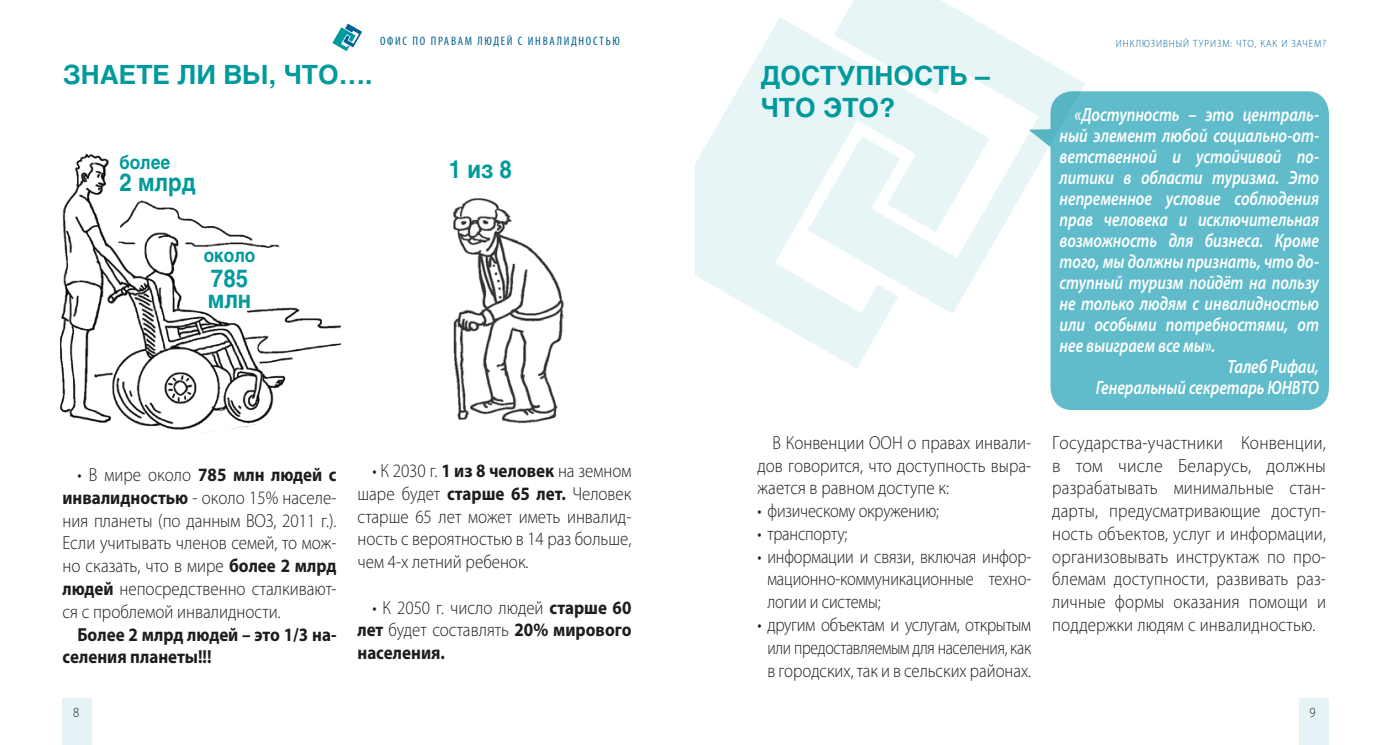
<style>
.page{position:relative;width:1389px;height:745px;background:#fff}
.page>*{position:absolute;margin:0;border:0;box-sizing:border-box;transform-origin:0 0}
.t1{font:700 26.25px/31.5px "Helios";color:#009a9d}
.t2{font:700 24.5px/21px "Helios";color:#009a9d;scale:.9 1}
.t3{font:italic 600 19.25px "Myriad Pro";color:#fff;scale:.82 1}
.t4{font:300 18.9px/22.8px "Myriad Pro";color:#1d1d1b;text-align:justify;scale:.9 1}
.t5{font:300 18.9px/22.8px "Myriad Pro";color:#1d1d1b;text-align:justify;scale:.95 1}
.t6{font:300 18.9px/22.8px "Myriad Pro";color:#1d1d1b;text-align:justify;scale:.87 1}
.t7{font:300 18.9px/22.8px "Myriad Pro";letter-spacing:-.02em;color:#1d1d1b;text-align:center;scale:.89 1}
.t8{font:700 18.9px/22.8px "Myriad Pro";color:#1d1d1b;scale:.9 1}
.t9{font:700 18.9px "Helios";color:#009a9d;scale:.9 1}
.t10{font:300 14px "Myriad Pro";color:#1d1d1b;scale:.9 1}
.t11{font:condensed 12.25px "Myriad Pro";letter-spacing:.14em;color:#006293}
.t12{font:300 10.5px "Myriad Pro";letter-spacing:.1em;color:#006293;scale:.9 1}
.s1{font-weight:700}
</style>
<div class="page">
<svg style="left:695px;top:17px;width:193px;height:351px;fill:#e7f5f7"></svg>
<svg style="left:808px;top:0;width:277px;height:314px;fill:#e7f5f7"></svg>
<svg style="left:332px;top:24px;width:30px;height:27px"></svg>
<div style="left:63px;top:698px;width:29px;height:46px;background:#e6f3f6"></div>
<div style="left:1299px;top:698px;width:30px;height:46px;background:#e6f3f6"></div>
<svg style="left:1029px;top:91px;width:300px;height:319px;background:#6bc0cd"></svg>
<img style="left:60px;top:153px;width:281px;height:281px">
<img style="left:453px;top:198px;width:111px;height:226px">
<h1 class="t1" style="left:63px;top:59px;width:311px">ЗНАЕТЕ ЛИ ВЫ, ЧТО….</h1>
<p class="t9" style="left:119px;top:151px;width:58px">более</p>
<p class="t2" style="left:119px;top:172px;width:86px">2 млрд</p>
<p class="t9" style="left:204px;top:244px;width:59px">около</p>
<p class="t2" style="left:208px;top:267px;width:50px">785 млн</p>
<p class="t11" style="left:380px;top:33px;width:241px">ОФИС ПО ПРАВАМ ЛЮДЕЙ С ИНВАЛИДНОСТЬЮ</p>
<p class="t12" style="left:1116px;top:37px;width:235px">ИНКЛЮЗИВНЫЙ ТУРИЗМ: ЧТО, КАК И ЗАЧЕМ?</p>
<p class="t2" style="left:449px;top:159px;width:72px">1 из 8</p>
<h1 class="t1" style="left:760px;top:60px;width:231px">ДОСТУПНОСТЬ –<br>ЧТО ЭТО?</h1>
<p class="t3" style="left:1074px;top:102px;width:300px">«Доступность – это централь-</p>
<p class="t3" style="left:1060px;top:123px;width:318px">ный элемент любой социально-от-</p>
<p class="t3" style="left:1060px;top:144px;width:318px">ветственной и устойчивой по-</p>
<p class="t3" style="left:1060px;top:165px;width:318px">литики в области туризма. Это</p>
<p class="t3" style="left:1060px;top:186px;width:318px">непременное условие соблюдения</p>
<p class="t3" style="left:1060px;top:207px;width:318px">прав человека и исключительная</p>
<p class="t3" style="left:1060px;top:228px;width:318px">возможность для бизнеса. Кроме</p>
<p class="t3" style="left:1060px;top:249px;width:318px">того, мы должны признать, что до-</p>
<p class="t3" style="left:1060px;top:270px;width:318px">ступный туризм пойдёт на пользу</p>
<p class="t3" style="left:1060px;top:291px;width:318px">не только людям с инвалидностью</p>
<p class="t3" style="left:1060px;top:312px;width:318px">или особыми потребностями, от</p>
<p class="t3" style="left:1060px;top:333px;width:191px">нее выиграем все мы».</p>
<p class="t3" style="left:1227px;top:354px;width:113px">Талеб Рифаи,</p>
<p class="t3" style="left:1096px;top:375px;width:274px">Генеральный секретарь ЮНВТО</p>
<p class="t4" style="left:63px;top:463px;width:306px;text-indent:15px">• В мире около <span class="s1">785 млн людей с инвалидностью</span> - около 15% населе&shy;ния планеты (по данным ВОЗ, 2011 г.).<br>Если учитывать членов семей, то мож&shy;но сказать, что в мире <span class="s1">более 2 млрд людей</span> непосредственно сталкивают&shy;ся с проблемой инвалидности.</p>
<p class="t8" style="left:63px;top:621px;width:306px;text-indent:15px">Более 2 млрд людей – это 1/3 на&shy;селения планеты!!!</p>
<p class="t4" style="left:357px;top:459px;width:306px;text-indent:15px">• К 2030 г. <span class="s1">1 из 8 человек</span> на земном шаре будет <span class="s1">старше 65 лет.</span> Человек старше 65 лет может иметь инвалид&shy;ность с вероятностью в 14 раз больше, чем 4-х летний ребенок.</p>
<p class="t4" style="left:357px;top:596px;width:306px;text-indent:15px">• К 2050 г. число людей <span class="s1">старше 60 лет</span> будет составлять <span class="s1">20% мирового населения.</span></p>
<p class="t4" style="left:757px;top:431px;width:306px;text-indent:15px">В Конвенции ООН о правах инвали&shy;дов говорится, что доступность выра&shy;жается в равном доступе к:</p>
<p class="t6" style="left:757px;top:499px;width:210px">• физическому окружению;</p>
<p class="t6" style="left:757px;top:522px;width:105px">• транспорту;</p>
<p class="t6" style="left:767px;top:545px;width:305px;text-indent:-10px">• информации и связи, включая инфор&shy;мационно-коммуникационные техно&shy;логии и системы;</p>
<p class="t7" style="left:757px;top:613px;width:309px">• другим объектам и услугам, открытым или предоставляемым для населения, как в городских, так и в сельских районах.</p>
<p class="t5" style="left:1052px;top:431px;width:290px">Государства-участники Конвенции, в том числе Беларусь, должны разрабатывать минимальные стан&shy;дарты, предусматривающие доступ&shy;ность объектов, услуг и информации, организовывать инструктаж по про&shy;блемам доступности, развивать раз&shy;личные формы оказания помощи и поддержки людям с инвалидностью.</p>
<p class="t10" style="left:73px;top:704px;width:8px">8</p>
<p class="t10" style="left:1310px;top:704px;width:8px">9</p>
</div>
